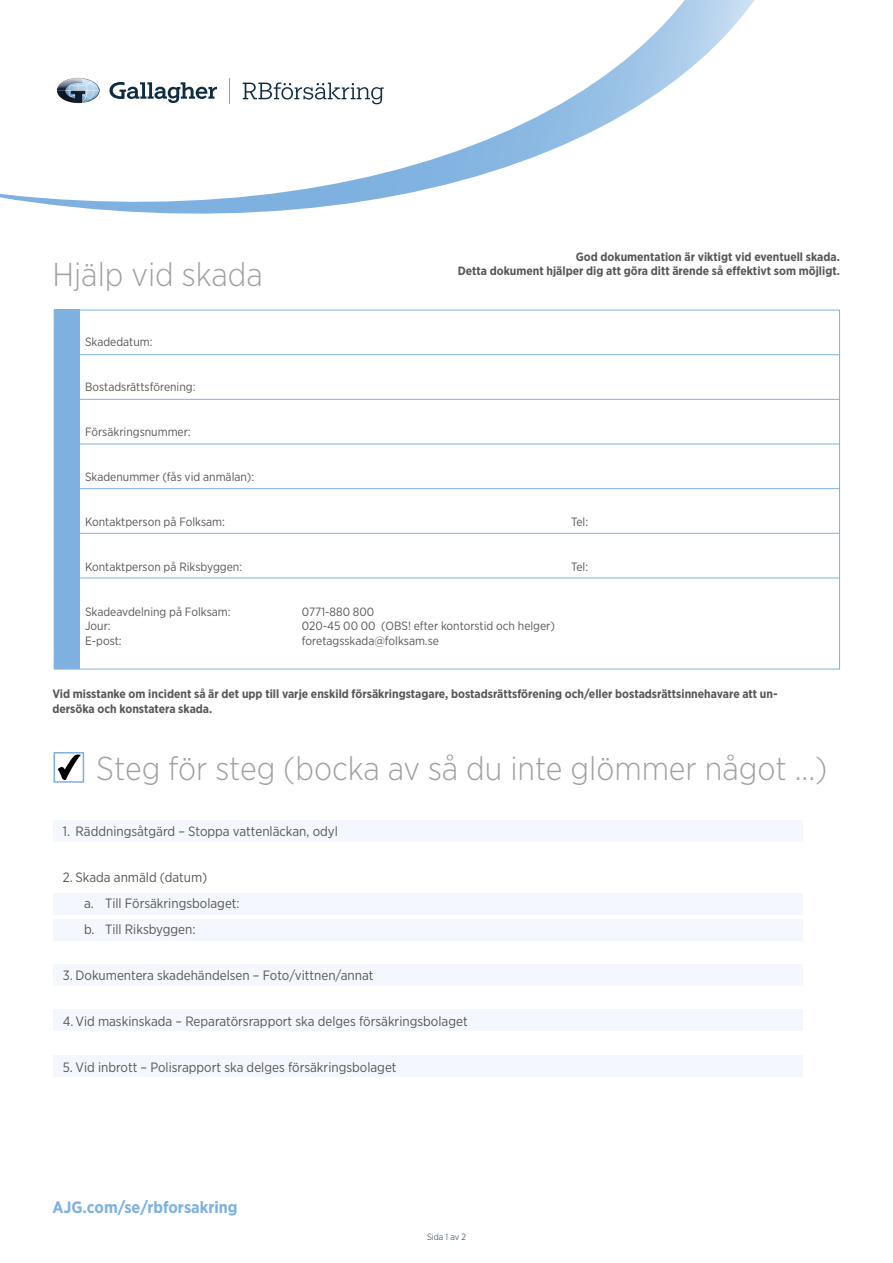
<style>
.page{position:relative;width:893px;height:1263px;background:#fff}
.page>*{position:absolute;margin:0;border:0;box-sizing:border-box;transform-origin:0 0}
.t1{font:300 33px "Gotham Narrow";color:#9fa1a0}
.t2{font:700 16.5px "Gotham Narrow";color:#7eb1e0}
.t3{font:13.5px/26.2px "Gotham Narrow";color:#575756}
.t4{font:700 12px/14.4px "Gotham Narrow";color:#575756;text-align:right}
.t5{font:12px "Gotham Narrow";color:#575756}
.t6{font:12px "Gotham Narrow";color:#555755}
.t7{font:9.75px "Gotham Narrow";letter-spacing:.025em;color:#555755}
.t8{font:300 9px "Gotham Narrow";color:#39465e}
.t9{font:300 9px "Gotham Narrow";color:#102c43}
</style>
<div class="page">
<svg style="left:0;top:0;width:755px;height:214px"></svg>
<div style="left:26px;top:27px;width:329px;height:139px;background:#fff"></div>
<svg style="left:109px;top:78px;width:275px;height:41px"></svg>
<img style="left:57px;top:78px;width:43px;height:25px">
<div style="left:53px;top:1055px;width:749px;height:21px;background:#f4f7fd"></div>
<div style="left:53px;top:1010px;width:749px;height:21px;background:#f4f7fd"></div>
<div style="left:53px;top:820px;width:749px;height:22px;background:#f4f7fd"></div>
<div style="left:53px;top:893px;width:749px;height:21px;background:#f4f7fd"></div>
<div style="left:53px;top:919px;width:749px;height:21px;background:#f4f7fd"></div>
<div style="left:53px;top:965px;width:749px;height:21px;background:#f4f7fd"></div>
<div style="left:54px;top:310px;width:26px;height:359px;background:#7eb1e0"></div>
<hr style="left:54px;top:354px;width:785px;height:1px;background:#7eb1e0">
<hr style="left:54px;top:399px;width:785px;height:1px;background:#7eb1e0">
<hr style="left:54px;top:444px;width:785px;height:1px;background:#7eb1e0">
<hr style="left:54px;top:488px;width:785px;height:1px;background:#7eb1e0">
<hr style="left:54px;top:533px;width:785px;height:1px;background:#7eb1e0">
<hr style="left:54px;top:578px;width:785px;height:1px;background:#7eb1e0">
<div style="left:54px;top:752px;width:30px;height:31px;border:2px solid #7eb1e0"></div>
<svg style="left:58px;top:754px;width:23px;height:26px"></svg>
<h1 class="t1" style="left:52px;top:254px;width:212px">Hjälp vid skada</h1>
<p class="t4" style="left:458px;top:249px;width:384px">God dokumentation är viktigt vid eventuell skada.<br>Detta dokument hjälper dig att göra ditt ärende så effektivt som möjligt.</p>
<p class="t5" style="left:85px;top:334px;width:69px">Skadedatum:</p>
<p class="t5" style="left:85px;top:379px;width:112px">Bostadsrättsförening:</p>
<p class="t5" style="left:85px;top:424px;width:107px">Försäkringsnummer:</p>
<p class="t5" style="left:85px;top:469px;width:171px">Skadenummer (fås vid anmälan):</p>
<p class="t5" style="left:85px;top:514px;width:141px">Kontaktperson på Folksam:</p>
<p class="t5" style="left:571px;top:514px;width:19px">Tel:</p>
<p class="t5" style="left:85px;top:559px;width:159px">Kontaktperson på Riksbyggen:</p>
<p class="t5" style="left:571px;top:559px;width:19px">Tel:</p>
<p class="t5" style="left:85px;top:604px;width:147px">Skadeavdelning på Folksam:</p>
<p class="t5" style="left:302px;top:604px;width:74px">0771-880 800</p>
<p class="t5" style="left:85px;top:618px;width:27px">Jour:</p>
<p class="t5" style="left:302px;top:618px;width:255px">020-45 00 00 (OBS! efter kontorstid och helger)</p>
<p class="t5" style="left:85px;top:633px;width:38px">E-post:</p>
<p class="t5" style="left:302px;top:633px;width:139px">foretagsskada@folksam.se</p>
<p class="t7" style="left:436px;top:626px;width:77px">NAME OF EVENT</p>
<p class="t4" style="left:52px;top:687px;width:727px;text-align:left">Vid misstanke om incident så är det upp till varje enskild försäkringstagare, bostadsrättsförening och/eller bostadsrättsinnehavare att un&shy;dersöka och konstatera skada.</p>
<h1 class="t1" style="left:96px;top:748px;width:733px">Steg för steg (bocka av så du inte glömmer något ...)</h1>
<p class="t3" style="left:63px;top:818px;width:277px">1. Räddningsåtgärd – Stoppa vattenläckan, odyl</p>
<p class="t3" style="left:84px;top:864px;width:157px;text-indent:-21px">2. Skada anmäld (datum)<br>a. Till Försäkringsbolaget: b. Till Riksbyggen:</p>
<p class="t3" style="left:63px;top:962px;width:312px">3. Dokumentera skadehändelsen – Foto/vittnen/annat</p>
<p class="t3" style="left:63px;top:1008px;width:406px">4.Vid maskinskada – Reparatörsrapport ska delges försäkringsbolaget</p>
<p class="t3" style="left:63px;top:1053px;width:335px">5. Vid inbrott – Polisrapport ska delges försäkringsbolaget</p>
<p class="t6" style="left:60px;top:1008px;width:237px">What are the responsibilities of the organiser?</p>
<p class="t2" style="left:52px;top:1197px;width:187px">AJG.com/se/rbforsakring</p>
<p class="t9" style="left:427px;top:1232px;width:40px">Sida 1 av 2</p>
<p class="t8" style="left:426px;top:1232px;width:43px">Page 1 of 4</p>
</div>
